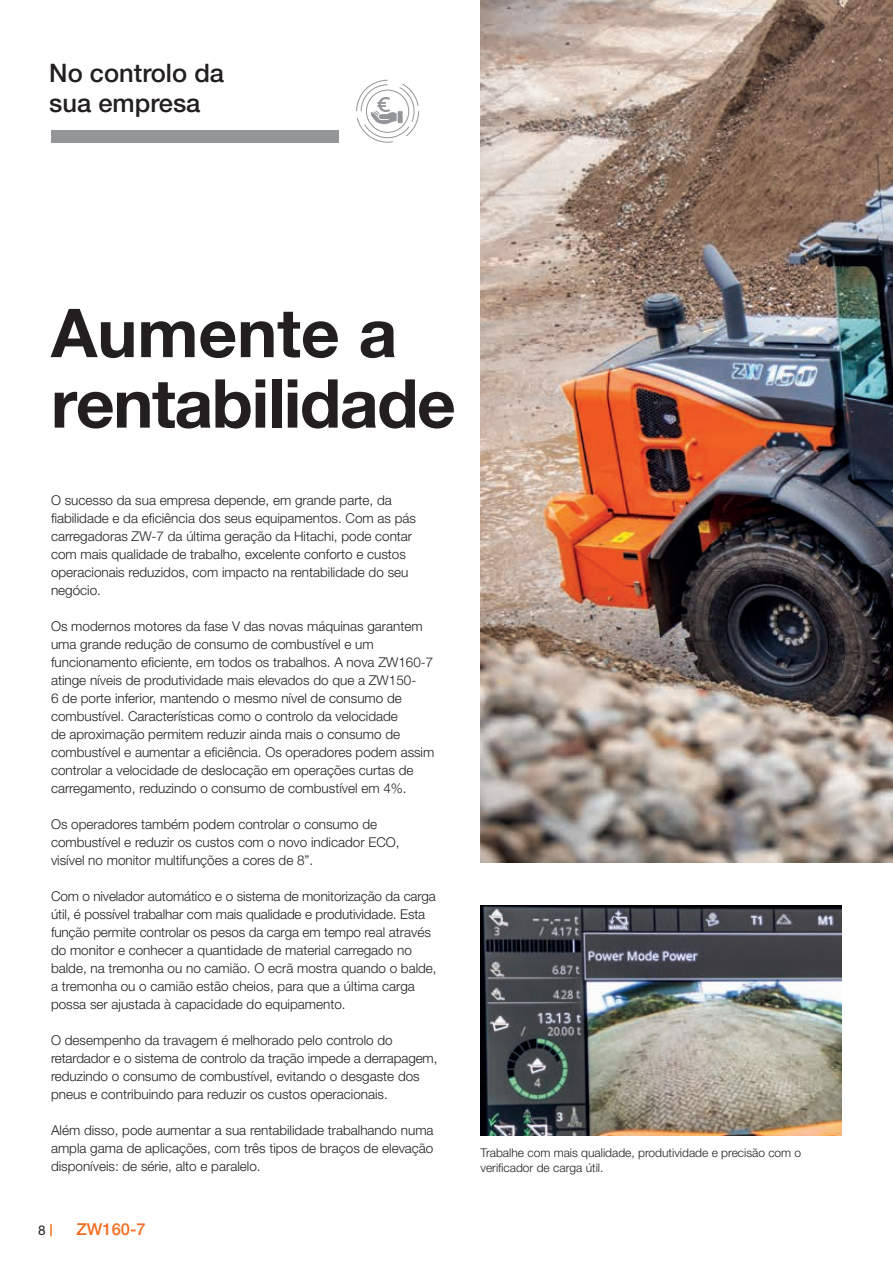
<style>
.page{position:relative;width:893px;height:1263px;background:#fff}
.page>*{position:absolute;margin:0;border:0;box-sizing:border-box;transform-origin:0 0}
.t1{font:700 67.5px/70.5px "Helvetica Neue LT Pro";letter-spacing:-.02em;color:#231f20}
.t2{font:500 25.5px/30px "Helvetica Neue LT Pro";color:#231f20}
.t3{font:500 16.5px "Helvetica Neue LT Pro";color:#f36e21}
.t4{font:300 13.5px/18px "Helvetica Neue LT Pro";color:#231f20}
.t5{font:13.5px "Helvetica Neue LT Pro";color:#231f20}
.t6{font:300 12px/15px "Helvetica Neue LT Pro";color:#231f20}
</style>
<div class="page">
<svg style="left:50px;top:1224px;width:2px;height:12px"></svg>
<img style="left:480px;top:906px;width:362px;height:229px">
<img style="left:480px;top:0;width:413px;height:863px">
<div style="left:51px;top:130px;width:287px;height:13px;background:#939598"></div>
<svg style="left:356px;top:79px;width:63px;height:64px"></svg>
<h2 class="t2" style="left:49px;top:58px;width:176px">No controlo da sua empresa</h2>
<h1 class="t1" style="left:51px;top:296px;width:406px">Aumente a rentabilidade</h1>
<p class="t4" style="left:51px;top:491px;width:367px">O sucesso da sua empresa depende, em grande parte, da fiabilidade e da eficiência dos seus equipamentos. Com as pás carregadoras ZW-7 da última geração da Hitachi, pode contar com mais qualidade de trabalho, excelente conforto e custos operacionais reduzidos, com impacto na rentabilidade do seu negócio.</p>
<p class="t4" style="left:51px;top:617px;width:385px">Os modernos motores da fase V das novas máquinas garantem uma grande redução de consumo de combustível e um funcionamento eficiente, em todos os trabalhos. A nova ZW160-7 atinge níveis de produtividade mais elevados do que a ZW150-<br>6 de porte inferior, mantendo o mesmo nível de consumo de combustível. Características como o controlo da velocidade<br>de aproximação permitem reduzir ainda mais o consumo de combustível e aumentar a eficiência. Os operadores podem assim controlar a velocidade de deslocação em operações curtas de carregamento, reduzindo o consumo de combustível em 4%.</p>
<p class="t4" style="left:51px;top:815px;width:350px">Os operadores também podem controlar o consumo de combustível e reduzir os custos com o novo indicador ECO, visível no monitor multifunções a cores de 8”.</p>
<p class="t4" style="left:51px;top:887px;width:387px">Com o nivelador automático e o sistema de monitorização da carga útil, é possível trabalhar com mais qualidade e produtividade. Esta função permite controlar os pesos da carga em tempo real através do monitor e conhecer a quantidade de material carregado no balde, na tremonha ou no camião. O ecrã mostra quando o balde, a tremonha ou o camião estão cheios, para que a última carga possa ser ajustada à capacidade do equipamento.</p>
<p class="t4" style="left:51px;top:1031px;width:388px">O desempenho da travagem é melhorado pelo controlo do retardador e o sistema de controlo da tração impede a derrapagem, reduzindo o consumo de combustível, evitando o desgaste dos pneus e contribuindo para reduzir os custos operacionais.</p>
<p class="t4" style="left:51px;top:1121px;width:384px;text-align:justify">Além disso, pode aumentar a sua rentabilidade trabalhando numa ampla gama de aplicações, com três tipos de braços de elevação disponíveis: de série, alto e paralelo.</p>
<p class="t5" style="left:38px;top:1222px;width:9px">8</p>
<p class="t3" style="left:77px;top:1220px;width:71px">ZW160-7</p>
<p class="t6" style="left:480px;top:1145px;width:322px">Trabalhe com mais qualidade, produtividade e precisão com o verificador de carga útil.</p>
</div>
